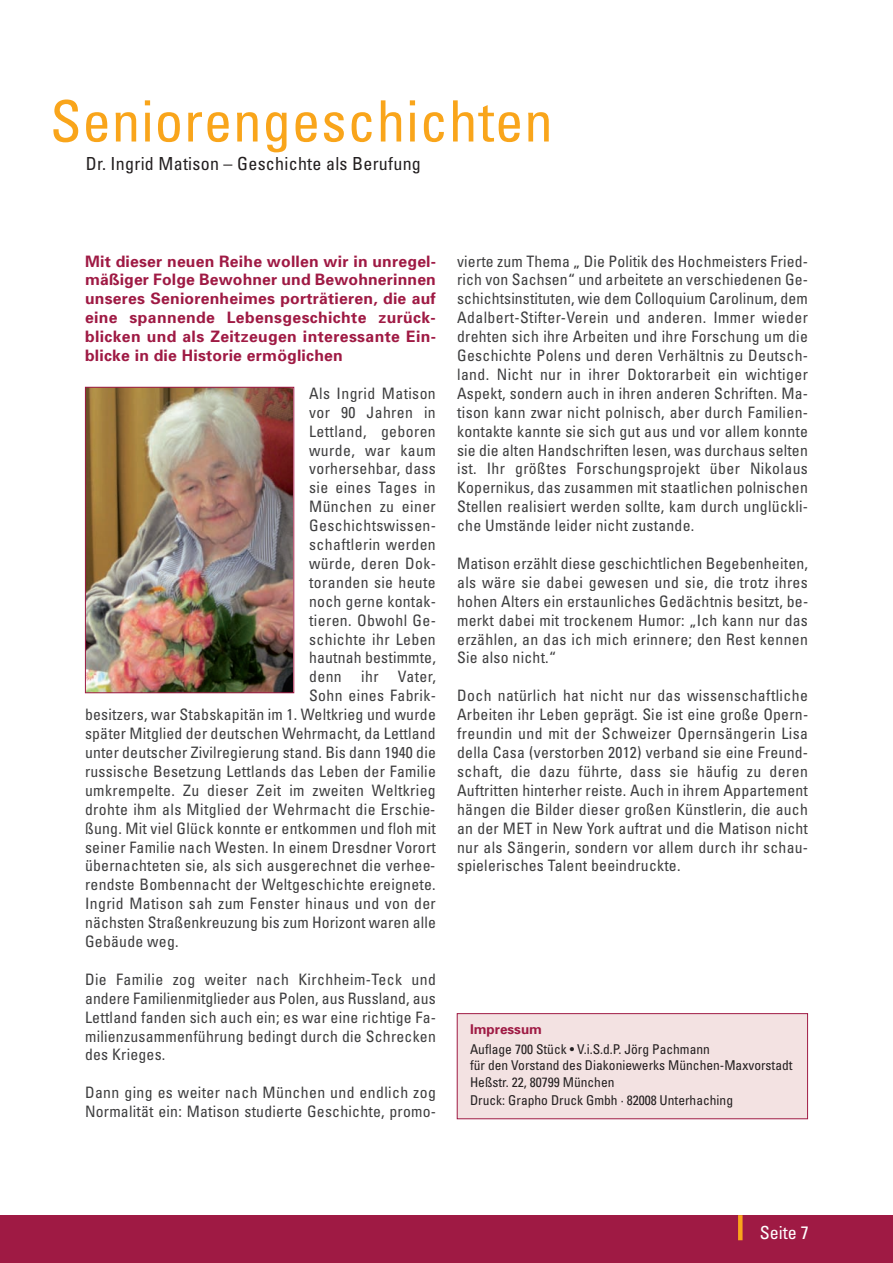
<style>
.page{position:relative;width:893px;height:1263px;background:#fff}
.page>*{position:absolute;margin:0;border:0;box-sizing:border-box;transform-origin:0 0}
.t1{font:condensed 57px "Univers";letter-spacing:.015em;color:#f9a51b}
.t2{font:condensed 18px "Univers";letter-spacing:.015em;color:#231f20}
.t3{font:condensed 18px "Univers";color:#fff}
.t4{font:condensed 15.75px/18.9px "Univers";letter-spacing:.015em;color:#3e3e3f;text-align:justify}
.t5{font:700 15.75px/18.9px "Univers";letter-spacing:.015em;color:#9f1a44;text-align:justify}
.t6{font:condensed 13.5px/16.2px "Univers";color:#231f20}
.t7{font:700 13.5px "Univers";color:#9f1a44}
</style>
<div class="page">
<div style="left:0;top:1215px;width:893px;height:48px;background:#9f1a44"></div>
<hr style="left:738px;top:1215px;width:4px;height:25px;background:#f9a51b">
<img style="left:87px;top:389px;width:205px;height:302px">
<div style="left:85px;top:387px;width:209px;height:306px;border:1px solid #9f1a44"></div>
<div style="left:458px;top:1014px;width:349px;height:104px;background:#f3e2e2"></div>
<div style="left:457px;top:1013px;width:351px;height:106px;border:1px solid #9f1a44"></div>
<h1 class="t1" style="left:50px;top:100px;width:504px">Seniorengeschichten</h1>
<p class="t2" style="left:86px;top:157px;width:337px">Dr. Ingrid Matison – Geschichte als Berufung</p>
<p class="t5" style="left:85px;top:253px;width:353px">Mit dieser neuen Reihe wollen wir in unregel&shy;mäßiger Folge Bewohner und Bewohnerinnen unseres Seniorenheimes porträtieren, die auf eine spannende Lebensgeschichte zurück&shy;blicken und als Zeitzeugen interessante Ein&shy;blicke in die Historie ermöglichen</p>
<p class="t4" style="left:309px;top:385px;width:128px">Als Ingrid Matison</p>
<p class="t4" style="left:309px;top:404px;width:128px">vor 90 Jahren in</p>
<p class="t4" style="left:309px;top:423px;width:128px">Lettland, geboren</p>
<p class="t4" style="left:309px;top:442px;width:128px">wurde, war kaum</p>
<p class="t4" style="left:309px;top:461px;width:128px">vorhersehbar, dass</p>
<p class="t4" style="left:309px;top:480px;width:128px">sie eines Tages in</p>
<p class="t4" style="left:309px;top:498px;width:128px">München zu einer</p>
<p class="t4" style="left:309px;top:517px;width:128px">Geschichtswissen-</p>
<p class="t4" style="left:309px;top:536px;width:128px">schaftlerin werden</p>
<p class="t4" style="left:309px;top:555px;width:128px">würde, deren Dok-</p>
<p class="t4" style="left:309px;top:574px;width:128px">toranden sie heute</p>
<p class="t4" style="left:309px;top:593px;width:128px">noch gerne kontak-</p>
<p class="t4" style="left:309px;top:612px;width:128px">tieren. Obwohl Ge-</p>
<p class="t4" style="left:309px;top:631px;width:128px">schichte ihr Leben</p>
<p class="t4" style="left:309px;top:650px;width:128px">hautnah bestimmte,</p>
<p class="t4" style="left:309px;top:669px;width:128px">denn ihr Vater,</p>
<p class="t4" style="left:309px;top:687px;width:128px">Sohn eines Fabrik-</p>
<p class="t4" style="left:85px;top:706px;width:352px">besitzers, war Stabskapitän im 1. Weltkrieg und wurde</p>
<p class="t4" style="left:85px;top:725px;width:352px">später Mitglied der deutschen Wehrmacht, da Lettland</p>
<p class="t4" style="left:85px;top:744px;width:352px">unter deutscher Zivilregierung stand. Bis dann 1940 die</p>
<p class="t4" style="left:85px;top:763px;width:352px">russische Besetzung Lettlands das Leben der Familie</p>
<p class="t4" style="left:85px;top:782px;width:352px">umkrempelte. Zu dieser Zeit im zweiten Weltkrieg</p>
<p class="t4" style="left:85px;top:801px;width:352px">drohte ihm als Mitglied der Wehrmacht die Erschie-</p>
<p class="t4" style="left:85px;top:820px;width:352px">ßung. Mit viel Glück konnte er entkommen und floh mit</p>
<p class="t4" style="left:85px;top:839px;width:352px">seiner Familie nach Westen. In einem Dresdner Vorort</p>
<p class="t4" style="left:85px;top:858px;width:352px">übernachteten sie, als sich ausgerechnet die verhee-</p>
<p class="t4" style="left:85px;top:876px;width:352px">rendste Bombennacht der Weltgeschichte ereignete.</p>
<p class="t4" style="left:85px;top:895px;width:352px">Ingrid Matison sah zum Fenster hinaus und von der</p>
<p class="t4" style="left:85px;top:914px;width:352px">nächsten Straßenkreuzung bis zum Horizont waren alle</p>
<p class="t4" style="left:85px;top:933px;width:95px">Gebäude weg.</p>
<p class="t4" style="left:85px;top:971px;width:352px">Die Familie zog weiter nach Kirchheim-Teck und andere Familienmitglieder aus Polen, aus Russland, aus Lettland fanden sich auch ein; es war eine richtige Fa&shy;milienzusammenführung bedingt durch die Schrecken des Krieges.</p>
<p class="t4" style="left:85px;top:1084px;width:353px">Dann ging es weiter nach München und endlich zog<br>Normalität ein: Matison studierte Geschichte, promo-</p>
<p class="t4" style="left:457px;top:253px;width:353px">vierte zum Thema „ Die Politik des Hochmeisters Fried&shy;rich von Sachsen“ und arbeitete an verschiedenen Ge&shy;schichtsinstituten, wie dem Colloquium Carolinum, dem Adalbert-Stifter-Verein und anderen. Immer wieder drehten sich ihre Arbeiten und ihre Forschung um die Geschichte Polens und deren Verhältnis zu Deutsch&shy;land. Nicht nur in ihrer Doktorarbeit ein wichtiger Aspekt, sondern auch in ihren anderen Schriften. Ma&shy;tison kann zwar nicht polnisch, aber durch Familien&shy;kontakte kannte sie sich gut aus und vor allem konnte sie die alten Handschriften lesen, was durchaus selten ist. Ihr größtes Forschungsprojekt über Nikolaus Kopernikus, das zusammen mit staatlichen polnischen Stellen realisiert werden sollte, kam durch unglückli&shy;che Umstände leider nicht zustande.</p>
<p class="t4" style="left:457px;top:555px;width:353px">Matison erzählt diese geschichtlichen Begebenheiten, als wäre sie dabei gewesen und sie, die trotz ihres hohen Alters ein erstaunliches Gedächtnis besitzt, be&shy;merkt dabei mit trockenem Humor: „Ich kann nur das erzählen, an das ich mich erinnere; den Rest kennen Sie also nicht.“</p>
<p class="t4" style="left:457px;top:687px;width:353px">Doch natürlich hat nicht nur das wissenschaftliche Arbeiten ihr Leben geprägt. Sie ist eine große Opern&shy;freundin und mit der Schweizer Opernsängerin Lisa della Casa (verstorben 2012) verband sie eine Freund&shy;schaft, die dazu führte, dass sie häufig zu deren Auftritten hinterher reiste. Auch in ihrem Appartement hängen die Bilder dieser großen Künstlerin, die auch an der MET in New York auftrat und die Matison nicht nur als Sängerin, sondern vor allem durch ihr schau&shy;spielerisches Talent beeindruckte.</p>
<p class="t7" style="left:470px;top:1024px;width:73px">Impressum</p>
<p class="t6" style="left:470px;top:1042px;width:324px">Auflage 700 Stück • V.i.S.d.P. Jörg Pachmann<br>für den Vorstand des Diakoniewerks München-Maxvorstadt<br>Heßstr. 22, 80799 München</p>
<p class="t6" style="left:470px;top:1093px;width:265px">Druck: Grapho Druck Gmbh · 82008 Unterhaching</p>
<p class="t3" style="left:760px;top:1226px;width:50px">Seite 7</p>
</div>
